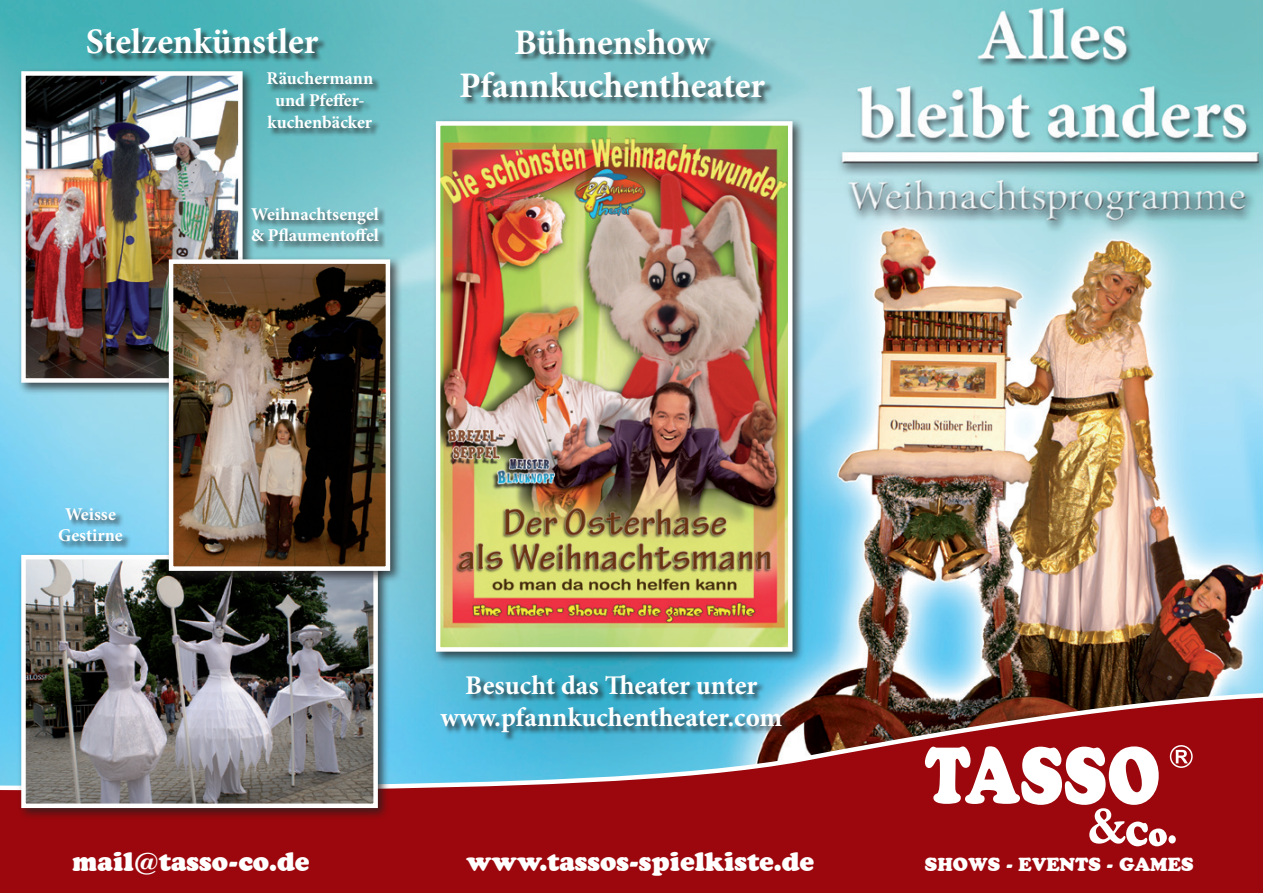
<style>
.page{position:relative;width:1263px;height:893px;background:#fff}
.page>*{position:absolute;margin:0;border:0;box-sizing:border-box;transform-origin:0 0}
.t1{font:700 36px "Minion Pro";color:#fff}
.t2{font:700 27px "Minion Pro";color:#fff}
.t3{font:900 25.5px "Cooper BT";color:#fff}
.t4{font:700 18px "Minion Pro";color:#fff}
.t5{font:900 18px "Cooper BT";color:#fff}
</style>
<div class="page">
<img style="left:0;top:0;width:1263px;height:688px">
<svg style="left:0;top:688px;width:1263px;height:205px;background:#93171c"></svg>
<div style="left:1170px;top:745px;width:23px;height:23px;border:2px solid #fff;border-radius:50%"></div>
<svg style="left:925px;top:746px;width:263px;height:100px"></svg>
<div style="left:460px;top:28px;width:404px;height:125px;background:#231f20;opacity:.75"></div>
<div style="left:17px;top:551px;width:380px;height:277px;background:#231f20;opacity:.75"></div>
<img style="left:26px;top:560px;width:347px;height:243px">
<div style="left:21px;top:555px;width:357px;height:253px;border:4px solid #fff"></div>
<div style="left:87px;top:28px;width:367px;height:125px;background:#231f20;opacity:.75"></div>
<div style="left:17px;top:67px;width:245px;height:335px;background:#231f20;opacity:.75"></div>
<img style="left:26px;top:76px;width:212px;height:302px">
<div style="left:21px;top:71px;width:222px;height:312px;border:4px solid #fff"></div>
<div style="left:165px;top:256px;width:244px;height:334px;background:#231f20;opacity:.75"></div>
<img style="left:174px;top:264px;width:211px;height:302px">
<div style="left:169px;top:259px;width:221px;height:312px;border:4px solid #fff"></div>
<div style="left:432px;top:117px;width:379px;height:553px;background:#231f20;opacity:.75"></div>
<img style="left:441px;top:126px;width:346px;height:521px">
<div style="left:436px;top:121px;width:356px;height:531px;border:4px solid #fff"></div>
<div style="left:441px;top:674px;width:410px;height:123px;background:#231f20;opacity:.75"></div>
<div style="left:267px;top:72px;width:194px;height:90px;background:#231f20;opacity:.75"></div>
<div style="left:251px;top:207px;width:199px;height:67px;background:#231f20;opacity:.75"></div>
<div style="left:59px;top:508px;width:194px;height:67px;background:#231f20;opacity:.75"></div>
<p class="t1" style="left:86px;top:17px;width:234px">Stelzenkünstler</p>
<p class="t4" style="left:267px;top:66px;width:108px">Räuchermann</p>
<p class="t4" style="left:275px;top:87px;width:91px">und Pfeffer-</p>
<p class="t4" style="left:268px;top:109px;width:106px">kuchenbäcker</p>
<p class="t4" style="left:251px;top:201px;width:129px">Weihnachtsengel</p>
<p class="t4" style="left:251px;top:223px;width:129px">&amp; Pflaumentoffel</p>
<p class="t1" style="left:514px;top:17px;width:197px">Bühnenshow</p>
<p class="t1" style="left:459px;top:60px;width:307px">Pfannkuchentheater</p>
<p class="t4" style="left:65px;top:501px;width:52px">Weisse</p>
<p class="t4" style="left:58px;top:523px;width:66px">Gestirne</p>
<p class="t2" style="left:465px;top:666px;width:294px">Besucht das Theater unter</p>
<p class="t2" style="left:440px;top:698px;width:343px">www.pfannkuchentheater.com</p>
<p class="t3" style="left:72px;top:846px;width:239px">mail@tasso-co.de</p>
<p class="t3" style="left:466px;top:846px;width:349px">www.tassos-spielkiste.de</p>
<p class="t5" style="left:925px;top:853px;width:270px">SHOWS - EVENTS - GAMES</p>
</div>
